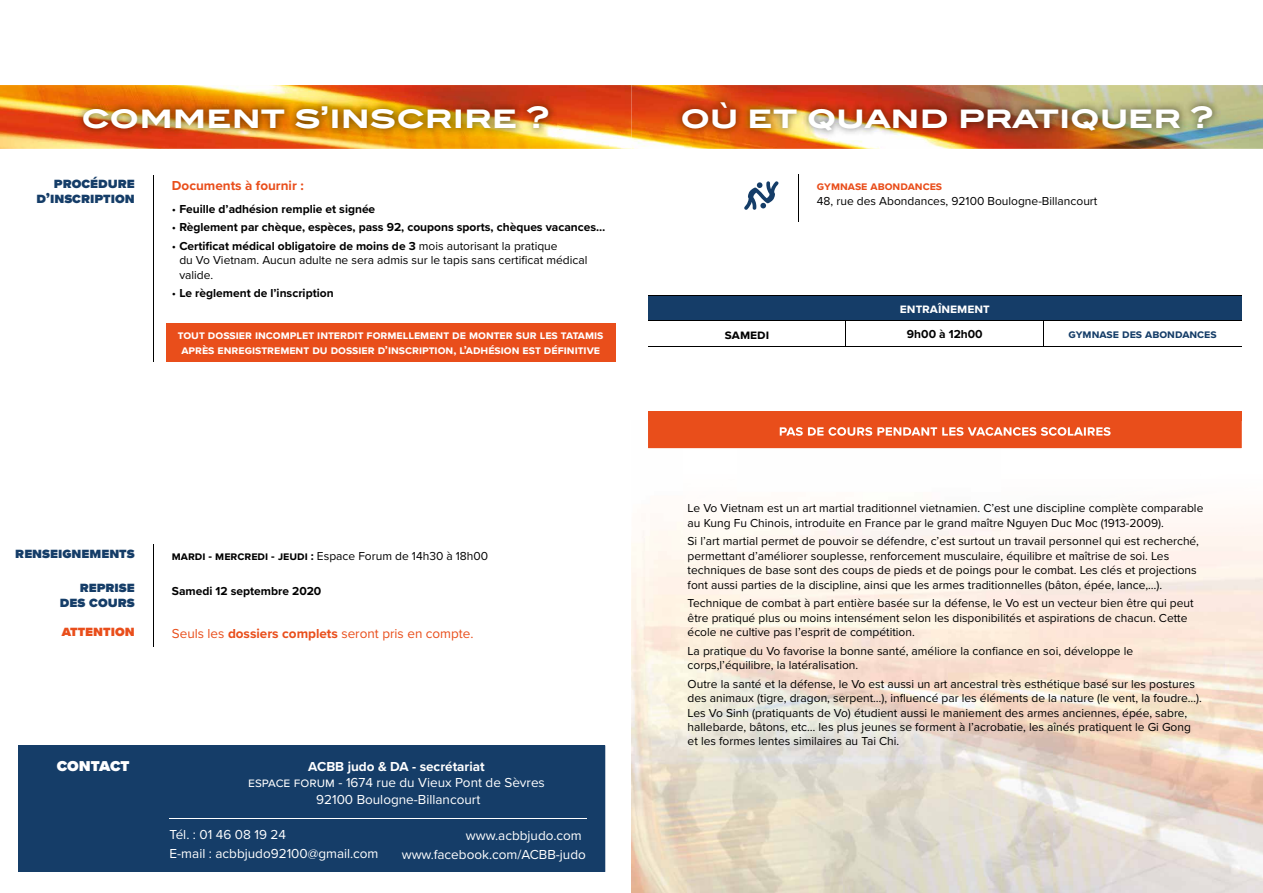
<style>
.page{position:relative;width:1263px;height:893px;background:#fff}
.page>*{position:absolute;margin:0;border:0;box-sizing:border-box;transform-origin:0 0}
.t1{font:700 30px "Blair ITC Std";color:#fff}
.t2{font:900 18px "Proxima Nova";color:#fff}
.t3{font:900 15px/15px "Proxima Nova";color:#153d68;text-align:right}
.t4{font:900 15px "Proxima Nova";color:#e94e1b}
.t5{font:13.5px/19.2px "Proxima Nova";color:#fff}
.t6{font:13.5px "Proxima Nova";color:#e94e1b}
.t7{font:700 13.5px "Proxima Nova";color:#fff}
.t8{font:700 13.5px "Proxima Nova";color:#e94e1b}
.t9{font:700 13.5px "Proxima Nova";color:#000}
.t10{font:12px/14.4px "Proxima Nova";color:#000}
.t11{font:700 12px "Proxima Nova";color:#000}
.t12{font:700 12px/14.4px "Proxima Nova";color:#fff}
.t13{font:700 12px "Proxima Nova";color:#153d68}
.t14{font:700 12px "Proxima Nova";color:#e94e1b}
.s1{font-weight:400}
.s2{font-weight:700}
</style>
<div class="page">
<div style="left:648px;top:295px;width:593px;height:26px;background:#153d68"></div>
<hr style="left:648px;top:295px;width:198px;height:1px;background:#000">
<hr style="left:846px;top:295px;width:198px;height:1px;background:#000">
<hr style="left:1044px;top:295px;width:197px;height:1px;background:#000">
<hr style="left:648px;top:320px;width:198px;height:1px;background:#000">
<hr style="left:846px;top:320px;width:198px;height:1px;background:#000">
<hr style="left:1044px;top:320px;width:197px;height:1px;background:#000">
<svg style="left:1043px;top:321px;width:1px;height:25px"></svg>
<hr style="left:648px;top:346px;width:198px;height:1px;background:#000">
<hr style="left:846px;top:346px;width:198px;height:1px;background:#000">
<hr style="left:1044px;top:346px;width:197px;height:1px;background:#000">
<div style="left:648px;top:411px;width:593px;height:37px;background:#e94e1b"></div>
<img style="left:0;top:85px;width:1263px;height:64px">
<img style="left:75px;top:97px;width:482px;height:40px">
<img style="left:674px;top:93px;width:546px;height:46px">
<img style="left:1000px;top:421px;width:263px;height:116px">
<img style="left:648px;top:421px;width:593px;height:27px">
<img style="left:780px;top:427px;width:330px;height:9px">
<div style="left:166px;top:323px;width:449px;height:39px;background:#e94e1b"></div>
<hr style="left:153px;top:175px;width:1px;height:148px;background:#000">
<hr style="left:153px;top:323px;width:1px;height:39px;background:#000">
<div style="left:18px;top:745px;width:587px;height:127px;background:#153d68"></div>
<hr style="left:170px;top:818px;width:417px;height:1px;background:#fff">
<hr style="left:153px;top:544px;width:1px;height:35px;background:#000">
<hr style="left:153px;top:579px;width:1px;height:42px;background:#000">
<svg style="left:153px;top:621px;width:1px;height:25px"></svg>
<hr style="left:798px;top:175px;width:1px;height:47px;background:#000">
<svg style="left:744px;top:181px;width:34px;height:29px"></svg>
<h1 class="t1" style="left:82px;top:99px;width:470px">COMMENT S’INSCRIRE ?</h1>
<h1 class="t1" style="left:681px;top:99px;width:535px">OÙ ET QUAND PRATIQUER ?</h1>
<p class="t3" style="left:37px;top:175px;width:100px">PROCÉDURE<br>D’INSCRIPTION</p>
<p class="t8" style="left:172px;top:175px;width:133px">Documents à fournir :</p>
<p class="t11" style="left:172px;top:200px;width:205px"><span class="s1">•</span> Feuille d’adhésion remplie et signée</p>
<p class="t11" style="left:172px;top:218px;width:435px"><span class="s1">•</span> Règlement par chèque, espèces, pass 92, coupons sports, chèques vacances…</p>
<p class="t10" style="left:179px;top:238px;width:410px;text-indent:-7px">• <span class="s2">Certificat médical obligatoire de moins de 3</span> mois autorisant la pratique<br>du Vo Vietnam. Aucun adulte ne sera admis sur le tapis sans certificat médical valide.</p>
<p class="t11" style="left:172px;top:284px;width:163px"><span class="s1">•</span> Le règlement de l’inscription</p>
<p class="t12" style="left:178px;top:328px;width:427px">TOUT DOSSIER INCOMPLET INTERDIT FORMELLEMENT DE MONTER SUR LES TATAMIS<br>APRÈS ENREGISTREMENT DU DOSSIER D’INSCRIPTION, L’ADHÉSION EST DÉFINITIVE</p>
<p class="t3" style="left:15px;top:545px;width:121px">RENSEIGNEMENTS</p>
<p class="t10" style="left:172px;top:548px;width:318px"><span class="s2">MARDI - MERCREDI - JEUDI :</span> Espace Forum de 14h30 à 18h00</p>
<p class="t3" style="left:60px;top:580px;width:76px">REPRISE<br>DES COURS</p>
<p class="t11" style="left:172px;top:581px;width:151px">Samedi 12 septembre 2020</p>
<p class="t4" style="left:62px;top:620px;width:75px">ATTENTION</p>
<p class="t6" style="left:172px;top:623px;width:303px">Seuls les <span class="s2">dossiers complets</span> seront pris en compte.</p>
<h2 class="t2" style="left:57px;top:751px;width:74px">CONTACT</h2>
<p class="t7" style="left:308px;top:756px;width:178px">ACBB judo &amp; DA - secrétariat</p>
<p class="t5" style="left:248px;top:774px;width:298px;line-height:16.5px;text-align:center">ESPACE FORUM - 1674 rue du Vieux Pont de Sèvres<br>92100 Boulogne-Billancourt</p>
<p class="t5" style="left:170px;top:824px;width:210px">Tél. : 01 46 08 19 24<br>E-mail : acbbjudo92100@gmail.com</p>
<p class="t5" style="left:402px;top:825px;width:186px;text-indent:64px">www.acbbjudo.com www.facebook.com/ACBB-judo</p>
<p class="t14" style="left:817px;top:177px;width:127px">GYMNASE ABONDANCES</p>
<p class="t10" style="left:817px;top:193px;width:282px">48, rue des Abondances, 92100 Boulogne-Billancourt</p>
<p class="t7" style="left:900px;top:299px;width:91px">ENTRAÎNEMENT</p>
<p class="t9" style="left:725px;top:324px;width:46px">SAMEDI</p>
<p class="t11" style="left:907px;top:325px;width:77px">9h00 à 12h00</p>
<p class="t13" style="left:1068px;top:325px;width:150px">GYMNASE DES ABONDANCES</p>
<p class="t10" style="left:688px;top:501px;width:517px">Le Vo Vietnam est un art martial traditionnel vietnamien. C’est une discipline complète comparable au Kung Fu Chinois, introduite en France par le grand maître Nguyen Duc Moc (1913-2009).</p>
<p class="t10" style="left:688px;top:534px;width:513px">Si l’art martial permet de pouvoir se défendre, c’est surtout un travail personnel qui est recherché, permettant d’améliorer souplesse, renforcement musculaire, équilibre et maîtrise de soi. Les techniques de base sont des coups de pieds et de poings pour le combat. Les clés et projections font aussi parties de la discipline, ainsi que les armes traditionnelles (bâton, épée, lance,…).</p>
<p class="t10" style="left:688px;top:596px;width:507px">Technique de combat à part entière basée sur la défense, le Vo est un vecteur bien être qui peut être pratiqué plus ou moins intensément selon les disponibilités et aspirations de chacun. Cette école ne cultive pas l’esprit de compétition.</p>
<p class="t10" style="left:688px;top:643px;width:447px">La pratique du Vo favorise la bonne santé, améliore la confiance en soi, développe le corps,l’équilibre, la latéralisation.</p>
<p class="t10" style="left:688px;top:676px;width:516px">Outre la santé et la défense, le Vo est aussi un art ancestral très esthétique basé sur les postures des animaux (tigre, dragon, serpent…), influencé par les éléments de la nature (le vent, la foudre…).<br>Les Vo Sinh (pratiquants de Vo) étudient aussi le maniement des armes anciennes, épée, sabre, hallebarde, bâtons, etc… les plus jeunes se forment à l’acrobatie, les aînés pratiquent le Gi Gong et les formes lentes similaires au Tai Chi.</p>
</div>
